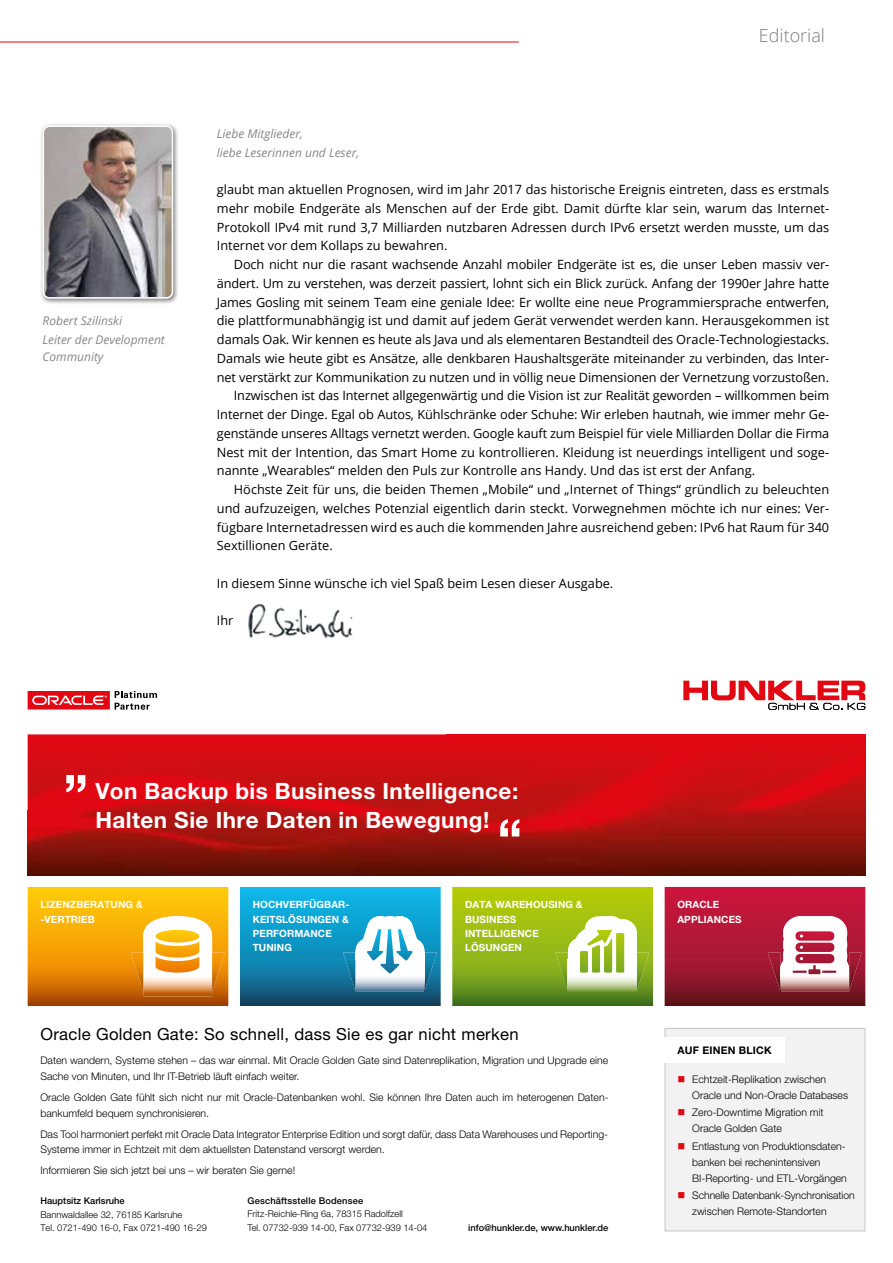
<style>
.page{position:relative;width:893px;height:1263px;background:#fff}
.page>*{position:absolute;margin:0;border:0;box-sizing:border-box;transform-origin:0 0}
.t1{font:700 53.85px "Helvetica Neue LT Pro";color:#fff}
.t2{font:700 22.5px/28.5px "Helvetica Neue LT Pro";letter-spacing:.02em;color:#fff}
.t3{font:300 18px "Open Sans";color:#7c7b7b}
.t4{font:16.65px "Helvetica Neue LT Pro";letter-spacing:.02em;color:#000}
.t5{font:12.75px/18.8px "Open Sans";letter-spacing:-.01em;color:#000;text-align:justify}
.t6{font:italic 12px/18.8px "Open Sans";color:#878787}
.t7{font:300 10.5px/15.8px "Helvetica Neue LT Pro";color:#000}
.t8{font:700 10.5px "Helvetica Neue LT Pro";letter-spacing:.02em;color:#000}
.t9{font:700 9.9px/14.4px "Helvetica Neue LT Pro";letter-spacing:.01em;color:#fff}
.t10{font:300 9.3px/13.8px "Helvetica Neue LT Pro";color:#000}
.t11{font:500 9.3px "Helvetica Neue LT Pro";color:#000}
</style>
<div class="page">
<hr style="left:0;top:42px;width:519px;height:1px;background:#e30613">
<img style="left:248px;top:604px;width:105px;height:34px">
<div style="left:39px;top:122px;width:140px;height:183px;background:#000;opacity:.5"></div>
<img style="left:46px;top:128px;width:124px;height:168px">
<div style="left:43px;top:125px;width:130px;height:174px;border:2px solid #fff;border-radius:6px"></div>
<svg style="left:683px;top:681px;width:182px;height:29px"></svg>
<svg style="left:28px;top:691px;width:129px;height:19px"></svg>
<img style="left:240px;top:973px;width:201px;height:33px">
<img style="left:425px;top:973px;width:10px;height:18px">
<img style="left:345px;top:973px;width:11px;height:18px">
<img style="left:357px;top:973px;width:67px;height:18px">
<img style="left:424px;top:959px;width:1px;height:32px">
<img style="left:356px;top:959px;width:1px;height:32px">
<svg style="left:240px;top:887px;width:201px;height:86px;background:#33aed5"></svg>
<img style="left:452px;top:972px;width:201px;height:34px">
<img style="left:638px;top:972px;width:9px;height:19px">
<img style="left:557px;top:972px;width:11px;height:19px">
<img style="left:568px;top:972px;width:69px;height:19px">
<img style="left:637px;top:959px;width:1px;height:32px">
<svg style="left:452px;top:887px;width:201px;height:85px;background:#adc831"></svg>
<img style="left:28px;top:972px;width:200px;height:34px">
<img style="left:143px;top:972px;width:69px;height:24px">
<img style="left:212px;top:972px;width:11px;height:19px">
<svg style="left:28px;top:887px;width:200px;height:85px;background:#f9ba27"></svg>
<img style="left:133px;top:959px;width:10px;height:32px">
<img style="left:665px;top:991px;width:200px;height:15px">
<svg style="left:665px;top:887px;width:200px;height:104px;background:#bc3c56"></svg>
<div style="left:665px;top:1028px;width:200px;height:203px;background:#f2f2f2;border:1px solid #c6c6c6"></div>
<div style="left:660px;top:1037px;width:124px;height:25px;background:#fff"></div>
<img style="left:447px;top:734px;width:418px;height:76px">
<img style="left:28px;top:734px;width:419px;height:76px">
<img style="left:28px;top:810px;width:837px;height:65px">
<p class="t6" style="left:43px;top:311px;width:124px">Robert Szilinski<br>Leiter der Development</p>
<p class="t6" style="left:43px;top:347px;width:63px">Community</p>
<h3 class="t3" style="left:759px;top:24px;width:67px">Editorial</h3>
<p class="t6" style="left:217px;top:124px;width:144px">Liebe Mitglieder,<br>liebe Leserinnen und Leser,</p>
<p class="t5" style="left:217px;top:180px;width:614px">glaubt man aktuellen Prognosen, wird im Jahr 2017 das historische Ereignis eintreten, dass es erstmals mehr mobile Endgeräte als Menschen auf der Erde gibt. Damit dürfte klar sein, warum das Internet-Protokoll IPv4 mit rund 3,7 Milliarden nutzbaren Adressen durch IPv6 ersetzt werden musste, um das Internet vor dem Kollaps zu bewahren.</p>
<p class="t5" style="left:234px;top:255px;width:597px">Doch nicht nur die rasant wachsende Anzahl mobiler Endgeräte ist es, die unser Leben massiv ver-</p>
<p class="t5" style="left:217px;top:274px;width:614px">ändert. Um zu verstehen, was derzeit passiert, lohnt sich ein Blick zurück. Anfang der 1990er Jahre hatte</p>
<p class="t5" style="left:217px;top:292px;width:614px">James Gosling mit seinem Team eine geniale Idee: Er wollte eine neue Programmiersprache entwerfen,</p>
<p class="t5" style="left:217px;top:311px;width:614px">die plattformunabhängig ist und damit auf jedem Gerät verwendet werden kann. Herausgekommen ist</p>
<p class="t5" style="left:217px;top:330px;width:614px">damals Oak. Wir kennen es heute als Java und als elementaren Bestandteil des Oracle-Technologiestacks.</p>
<p class="t5" style="left:217px;top:349px;width:614px">Damals wie heute gibt es Ansätze, alle denkbaren Haushaltsgeräte miteinander zu verbinden, das Inter-</p>
<p class="t5" style="left:217px;top:367px;width:614px">net verstärkt zur Kommunikation zu nutzen und in völlig neue Dimensionen der Vernetzung vorzustoßen.</p>
<p class="t5" style="left:234px;top:386px;width:597px">Inzwischen ist das Internet allgegenwärtig und die Vision ist zur Realität geworden – willkommen beim</p>
<p class="t5" style="left:217px;top:405px;width:614px">Internet der Dinge. Egal ob Autos, Kühlschränke oder Schuhe: Wir erleben hautnah, wie immer mehr Ge-</p>
<p class="t5" style="left:217px;top:424px;width:614px">genstände unseres Alltags vernetzt werden. Google kauft zum Beispiel für viele Milliarden Dollar die Firma</p>
<p class="t5" style="left:217px;top:442px;width:614px">Nest mit der Intention, das Smart Home zu kontrollieren. Kleidung ist neuerdings intelligent und soge-</p>
<p class="t5" style="left:217px;top:461px;width:540px">nannte „Wearables“ melden den Puls zur Kontrolle ans Handy. Und das ist erst der Anfang.</p>
<p class="t5" style="left:234px;top:480px;width:597px">Höchste Zeit für uns, die beiden Themen „Mobile“ und „Internet of Things“ gründlich zu beleuchten</p>
<p class="t5" style="left:217px;top:499px;width:614px">und aufzuzeigen, welches Potenzial eigentlich darin steckt. Vorwegnehmen möchte ich nur eines: Ver-</p>
<p class="t5" style="left:217px;top:517px;width:614px">fügbare Internetadressen wird es auch die kommenden Jahre ausreichend geben: IPv6 hat Raum für 340</p>
<p class="t5" style="left:217px;top:536px;width:117px">Sextillionen Geräte.</p>
<p class="t5" style="left:217px;top:574px;width:398px">In diesem Sinne wünsche ich viel Spaß beim Lesen dieser Ausgabe.</p>
<p class="t5" style="left:217px;top:611px;width:18px">Ihr</p>
<h1 class="t1" style="left:63px;top:731px;width:26px">„</h1>
<h2 class="t2" style="left:95px;top:777px;width:424px">Von Backup bis Business Intelligence:<br>Halten Sie Ihre Daten in Bewegung!</h2>
<h1 class="t1" style="left:497px;top:805px;width:26px">“</h1>
<p class="t9" style="left:253px;top:897px;width:98px">HOCHVERFÜGBAR-<br>KEITSLÖSUNGEN &amp;<br>PERFORMANCE<br>TUNING</p>
<p class="t9" style="left:465px;top:897px;width:119px">DATA WAREHOUSING &amp;<br>BUSINESS<br>INTELLIGENCE<br>LÖSUNGEN</p>
<p class="t9" style="left:40px;top:897px;width:104px">LIZENZBERATUNG &amp; -VERTRIEB</p>
<p class="t9" style="left:677px;top:897px;width:66px">ORACLE<br>APPLIANCES</p>
<h3 class="t4" style="left:40px;top:1024px;width:480px">Oracle Golden Gate: So schnell, dass Sie es gar nicht merken</h3>
<p class="t7" style="left:40px;top:1053px;width:569px">Daten wandern, Systeme stehen – das war einmal. Mit Oracle Golden Gate sind Datenreplikation, Migration und Upgrade eine<br>Sache von Minuten, und Ihr IT-Betrieb läuft einfach weiter.</p>
<p class="t7" style="left:40px;top:1089px;width:570px">Oracle Golden Gate fühlt sich nicht nur mit Oracle-Datenbanken wohl. Sie können Ihre Daten auch im heterogenen Daten&shy;bankumfeld bequem synchronisieren.</p>
<p class="t7" style="left:40px;top:1126px;width:569px">Das Tool harmoniert perfekt mit Oracle Data Integrator Enterprise Edition und sorgt dafür, dass Data Warehouses und Reporting-<br>Systeme immer in Echtzeit mit dem aktuellsten Datenstand versorgt werden.</p>
<p class="t7" style="left:40px;top:1162px;width:256px">Informieren Sie sich jetzt bei uns – wir beraten Sie gerne!</p>
<p class="t11" style="left:40px;top:1195px;width:86px">Hauptsitz Karlsruhe</p>
<p class="t10" style="left:40px;top:1207px;width:168px">Bannwaldallee 32, 76185 Karlsruhe<br>Tel. 0721-490 16-0, Fax 0721-490 16-29</p>
<p class="t11" style="left:248px;top:1195px;width:117px">Geschäftsstelle Bodensee</p>
<p class="t10" style="left:248px;top:1207px;width:181px">Fritz-Reichle-Ring 6a, 78315 Radolfzell<br>Tel. 07732-939 14-00, Fax 07732-939 14-04</p>
<p class="t11" style="left:468px;top:1222px;width:142px">info@hunkler.de, www.hunkler.de</p>
<p class="t8" style="left:677px;top:1043px;width:96px">AUF EINEN BLICK</p>
<p class="t7" style="left:692px;top:1071px;width:157px">Echtzeit-Replikation zwischen<br>Oracle und Non-Oracle Databases</p>
<p class="t7" style="left:692px;top:1104px;width:133px">Zero-Downtime Migration mit<br>Oracle Golden Gate</p>
<p class="t7" style="left:692px;top:1138px;width:156px">Entlastung von Produktionsdaten&shy;banken bei rechenintensiven<br>BI-Reporting- und ETL-Vorgängen</p>
<p class="t7" style="left:692px;top:1188px;width:164px">Schnelle Datenbank-Synchronisation zwischen Remote-Standorten</p>
</div>
